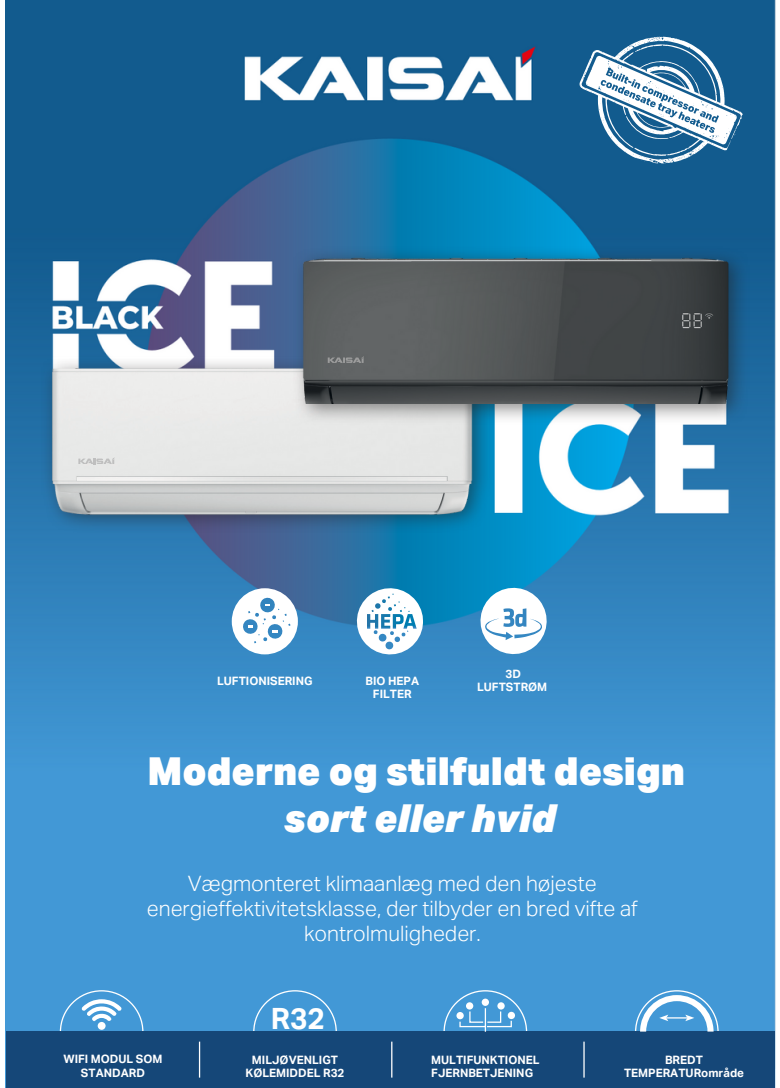
<style>
.page{position:relative;width:780px;height:1088px;background:#fff}
.page>*{position:absolute;margin:0;border:0;box-sizing:border-box;transform-origin:0 0}
.t1{font:900 38.75px/46.5px "Aktiv Grotesk";color:#fff;text-align:center}
.t2{font:700 29.5px "Aktiv Grotesk";color:#fff}
.t3{font:300 21.38px/25.2px "Aktiv Grotesk";color:#fff;text-align:center}
.t4{font:700 11.62px/13.6px "Aktiv Grotesk";color:#fff;text-align:center}
.s1{font-style:italic}
</style>
<div class="page">
<img style="left:6px;top:0;width:770px;height:1087px">
<img style="left:38px;top:288px;width:518px;height:248px">
<img style="left:294px;top:247px;width:455px;height:177px">
<img style="left:298px;top:173px;width:476px;height:230px">
<svg style="left:78px;top:457px;width:37px;height:7px"></svg>
<svg style="left:232px;top:588px;width:66px;height:66px"></svg>
<svg style="left:328px;top:356px;width:36px;height:7px"></svg>
<svg style="left:357px;top:588px;width:66px;height:66px"></svg>
<svg style="left:476px;top:583px;width:75px;height:75px"></svg>
<svg style="left:580px;top:37px;width:163px;height:126px"></svg>
<div style="left:6px;top:1031px;width:768px;height:56px;background:#154778"></div>
<hr style="left:199px;top:1041px;width:1px;height:36px;background:#fff">
<hr style="left:391px;top:1041px;width:1px;height:36px;background:#fff">
<hr style="left:583px;top:1041px;width:2px;height:36px;background:#fff">
<svg style="left:640px;top:995px;width:74px;height:36px"></svg>
<svg style="left:456px;top:1012px;width:8px;height:7px"></svg>
<svg style="left:459px;top:1006px;width:54px;height:25px"></svg>
<div style="left:466px;top:1002px;width:7px;height:7px;background:#fff;border-radius:50%"></div>
<div style="left:482px;top:998px;width:7px;height:7px;background:#fff;border-radius:50%"></div>
<div style="left:497px;top:1002px;width:8px;height:7px;background:#fff;border-radius:50%"></div>
<div style="left:508px;top:1011px;width:7px;height:8px;background:#fff;border-radius:50%"></div>
<svg style="left:82px;top:999px;width:40px;height:22px"></svg>
<div style="left:98px;top:1021px;width:8px;height:8px;background:#fff;border-radius:50%"></div>
<p class="t4" style="left:217px;top:674px;width:97px">LUFTIONISERING</p>
<p class="t4" style="left:366px;top:674px;width:55px">BIO HEPA<br>FILTER</p>
<h4 class="t4" style="left:477px;top:668px;width:72px;line-height:13.1px">3D<br>LUFTSTRØM</h4>
<h3 class="t1" style="left:147px;top:751px;width:539px">Moderne og stilfuldt design <span class="s1">sort eller hvid</span></h3>
<p class="t3" style="left:147px;top:872px;width:493px">Vægmonteret klimaanlæg med den højeste energieffektivitetsklasse, der tilbyder en bred vifte af kontrolmuligheder.</p>
<p class="t4" style="left:63px;top:1053px;width:101px;line-height:13.1px">WIFI MODUL SOM<br>STANDARD</p>
<p class="t2" style="left:271px;top:1006px;width:56px">R32</p>
<p class="t4" style="left:245px;top:1053px;width:101px">MILJØVENLIGT<br>KØLEMIDDEL R32</p>
<h4 class="t4" style="left:431px;top:1053px;width:110px;text-align:left">MULTIFUNKTIONEL<br>FJERNBETJENING</h4>
<h1 class="t4" style="left:624px;top:1053px;width:122px">BREDT<br>TEMPERATURområde</h1>
</div>
